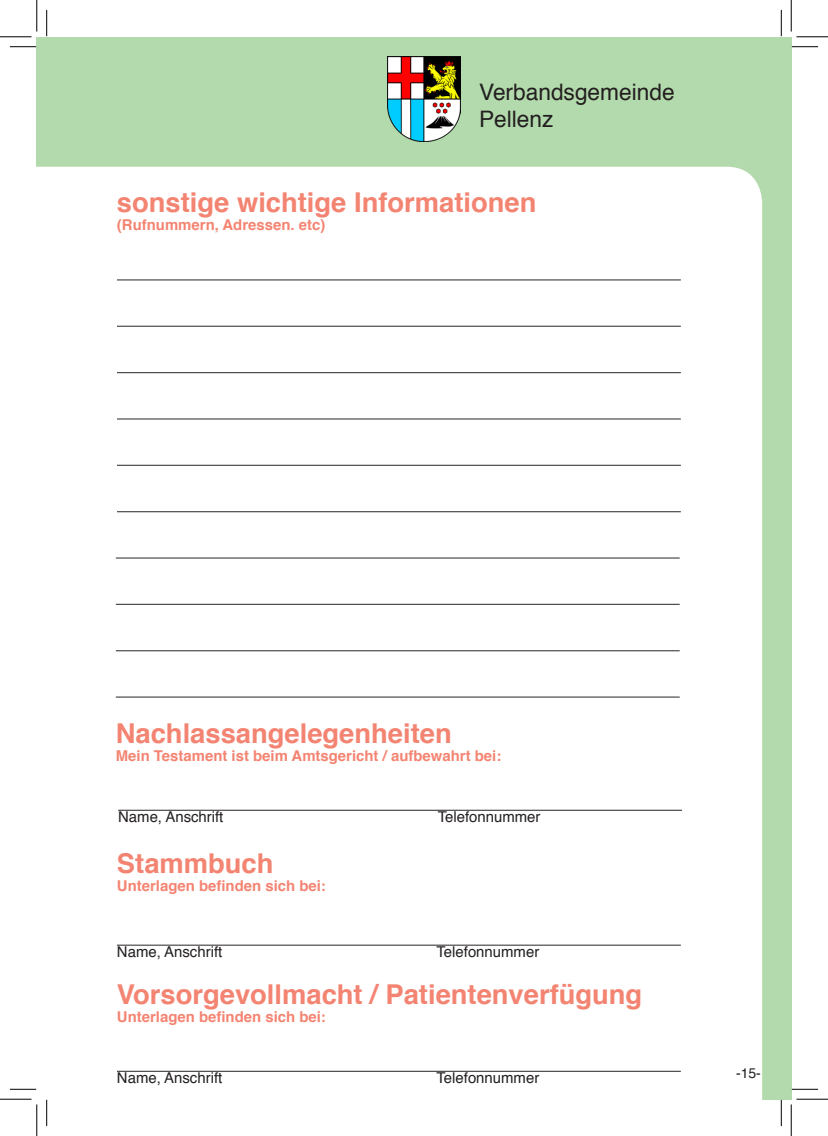
<style>
.page{position:relative;width:828px;height:1136px;background:#fff}
.page>*{position:absolute;margin:0;border:0;box-sizing:border-box;transform-origin:0 0}
.t1{font:700 27.3px "Helvetica";color:#f48472}
.t2{font:22.75px/27.3px "Helvetica";color:#231f20}
.t3{font:700 14.88px "Helvetica";color:#f48472}
.t4{font:14.88px "Helvetica";color:#231f20}
.t5{font:14px "Helvetica";color:#231f20}
</style>
<div class="page">
<div style="left:37px;top:37px;width:754px;height:1061px;background:#b3daac"></div>
<div style="left:37px;top:167px;width:725px;height:931px;background:#fff"></div>
<img style="left:388px;top:57px;width:72px;height:84px">
<hr style="left:117px;top:279px;width:563px;height:1px;background:#231f20">
<hr style="left:118px;top:809px;width:564px;height:1px;background:#231f20">
<hr style="left:117px;top:944px;width:563px;height:1px;background:#231f20">
<hr style="left:117px;top:1070px;width:563px;height:1px;background:#231f20">
<hr style="left:117px;top:325px;width:563px;height:2px;background:#231f20">
<hr style="left:117px;top:372px;width:563px;height:1px;background:#231f20">
<hr style="left:116px;top:557px;width:563px;height:1px;background:#231f20">
<hr style="left:117px;top:418px;width:563px;height:1px;background:#231f20">
<hr style="left:116px;top:603px;width:563px;height:2px;background:#231f20">
<hr style="left:117px;top:464px;width:563px;height:2px;background:#231f20">
<hr style="left:116px;top:650px;width:563px;height:1px;background:#231f20">
<hr style="left:117px;top:511px;width:563px;height:1px;background:#231f20">
<hr style="left:116px;top:696px;width:563px;height:1px;background:#231f20">
<svg style="left:10px;top:46px;width:26px;height:1px"></svg>
<svg style="left:791px;top:46px;width:27px;height:1px"></svg>
<svg style="left:10px;top:1088px;width:26px;height:1px"></svg>
<svg style="left:791px;top:1088px;width:27px;height:1px"></svg>
<svg style="left:46px;top:10px;width:1px;height:26px"></svg>
<svg style="left:46px;top:1099px;width:1px;height:26px"></svg>
<svg style="left:781px;top:10px;width:1px;height:26px"></svg>
<svg style="left:781px;top:1099px;width:1px;height:26px"></svg>
<hr style="left:0;top:36px;width:32px;height:1px;background:#000">
<hr style="left:796px;top:36px;width:32px;height:1px;background:#000">
<hr style="left:0;top:1098px;width:32px;height:1px;background:#000">
<hr style="left:796px;top:1098px;width:32px;height:1px;background:#000">
<hr style="left:36px;top:0;width:1px;height:31px;background:#000">
<hr style="left:36px;top:1104px;width:1px;height:31px;background:#000">
<hr style="left:790px;top:0;width:1px;height:31px;background:#000">
<hr style="left:790px;top:1104px;width:1px;height:31px;background:#000">
<h2 class="t2" style="left:479px;top:79px;width:197px">Verbandsgemeinde<br>Pellenz</h2>
<h1 class="t1" style="left:117px;top:180px;width:421px">sonstige wichtige Informationen</h1>
<p class="t3" style="left:117px;top:212px;width:210px">(Rufnummern, Adressen. etc)</p>
<h1 class="t1" style="left:116px;top:711px;width:337px">Nachlassangelegenheiten</h1>
<p class="t3" style="left:116px;top:743px;width:387px">Mein Testament ist beim Amtsgericht / aufbewahrt bei:</p>
<p class="t4" style="left:118px;top:805px;width:107px">Name, Anschrift</p>
<p class="t4" style="left:437px;top:805px;width:104px">Telefonnummer</p>
<h1 class="t1" style="left:117px;top:841px;width:158px">Stammbuch</h1>
<p class="t3" style="left:117px;top:873px;width:210px">Unterlagen befinden sich bei:</p>
<p class="t4" style="left:117px;top:940px;width:107px">Name, Anschrift</p>
<p class="t4" style="left:436px;top:940px;width:104px">Telefonnummer</p>
<h1 class="t1" style="left:117px;top:972px;width:527px">Vorsorgevollmacht / Patientenverfügung</h1>
<p class="t3" style="left:117px;top:1004px;width:210px">Unterlagen befinden sich bei:</p>
<p class="t4" style="left:117px;top:1066px;width:107px">Name, Anschrift</p>
<p class="t4" style="left:436px;top:1066px;width:104px">Telefonnummer</p>
<p class="t5" style="left:736px;top:1061px;width:26px">-15-</p>
</div>
